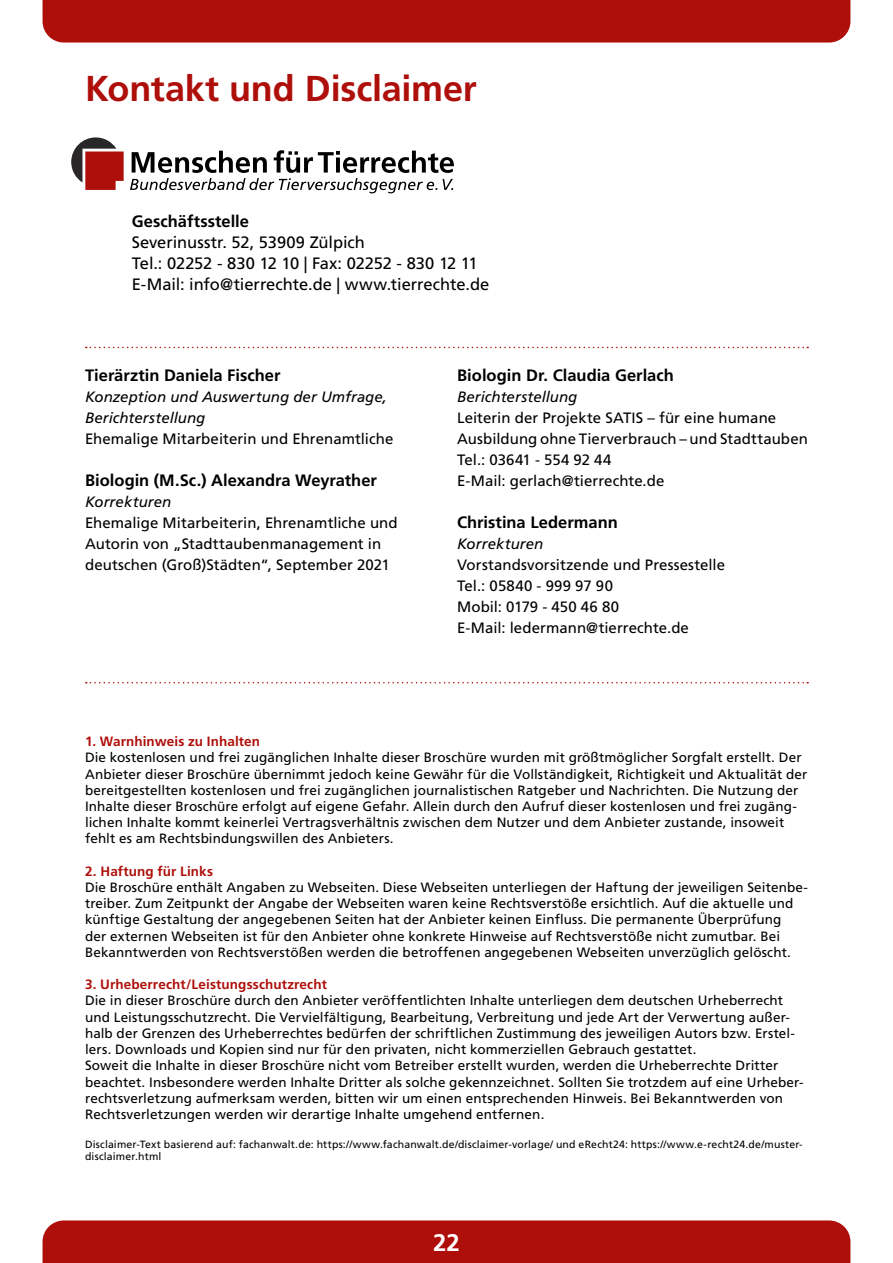
<style>
.page{position:relative;width:893px;height:1263px;background:#fff}
.page>*{position:absolute;margin:0;border:0;box-sizing:border-box;transform-origin:0 0}
.Kapitelüberschrift{font:700 36px "Frutiger LT Std";letter-spacing:-.005em;color:#ae0f0a}
.t1{font:700 24px "Frutiger LT Std";color:#fff}
.Fließtext_11_14_pt_bold{font:700 16.5px "Frutiger LT Std";color:#000}
.Fließtext_11_14_pt{font:16.5px/21px "Frutiger LT Std";letter-spacing:-.005em;color:#000}
.Fließtext_11_14_pt-2{font:15px/21px "Frutiger LT Std";letter-spacing:.005em;color:#000}
.Fließtext_11_14_pt-3{font:italic 15px/21px "Frutiger LT Std";letter-spacing:.005em;color:#000}
.Fließtext_11_14_pt-4{font:13.5px/16.2px "Frutiger LT Std";letter-spacing:.01em;color:#000}
.Fließtext_11_14_pt_bold-2{font:700 13.5px "Frutiger LT Std";letter-spacing:.01em;color:#ae0f0a}
.Fußnote{font:10.5px/12.6px "Frutiger LT Std";letter-spacing:.015em;color:#000}
</style>
<div class="page">
<div style="left:43px;top:1220px;width:807px;height:43px;background:#ae0f0a"></div>
<div style="left:43px;top:0;width:807px;height:43px;background:#ae0f0a"></div>
<svg style="left:71px;top:137px;width:53px;height:53px"></svg>
<svg style="left:130px;top:150px;width:324px;height:43px"></svg>
<svg style="left:86px;top:347px;width:722px;height:1px"></svg>
<svg style="left:86px;top:682px;width:722px;height:1px"></svg>
<p class="Kapitelüberschrift" style="left:85px;top:68px;width:393px">Kontakt und Disclaimer</p>
<p class="Fließtext_11_14_pt_bold" style="left:132px;top:212px;width:119px">Geschäftsstelle</p>
<p class="Fließtext_11_14_pt" style="left:132px;top:232px;width:347px">Severinusstr. 52, 53909 Zülpich<br>Tel.: 02252 - 830 12 10 | Fax: 02252 - 830 12 11</p>
<p class="Fließtext_11_14_pt" style="left:132px;top:274px;width:359px">E-Mail: info@tierrechte.de | www.tierrechte.de</p>
<p class="Fließtext_11_14_pt_bold" style="left:85px;top:365px;width:197px">Tierärztin Daniela Fischer</p>
<p class="Fließtext_11_14_pt-3" style="left:85px;top:386px;width:304px">Konzeption und Auswertung der Umfrage,<br>Berichterstellung</p>
<p class="Fließtext_11_14_pt-2" style="left:85px;top:428px;width:310px">Ehemalige Mitarbeiterin und Ehrenamtliche</p>
<p class="Fließtext_11_14_pt_bold" style="left:85px;top:470px;width:293px">Biologin (M.Sc.) Alexandra Weyrather</p>
<p class="Fließtext_11_14_pt-3" style="left:85px;top:491px;width:88px">Korrekturen</p>
<p class="Fließtext_11_14_pt-2" style="left:85px;top:512px;width:314px">Ehemalige Mitarbeiterin, Ehrenamtliche und<br>Autorin von „Stadttaubenmanagement in deutschen (Groß)Städten“, September 2021</p>
<p class="Fließtext_11_14_pt_bold" style="left:457px;top:365px;width:218px">Biologin Dr. Claudia Gerlach</p>
<p class="Fließtext_11_14_pt-3" style="left:457px;top:386px;width:122px">Berichterstellung</p>
<p class="Fließtext_11_14_pt-2" style="left:457px;top:407px;width:321px">Leiterin der Projekte SATIS – für eine humane</p>
<p class="Fließtext_11_14_pt-2" style="left:457px;top:428px;width:352px">Ausbildung ohne Tierverbrauch – und Stadttauben</p>
<p class="Fließtext_11_14_pt-2" style="left:457px;top:449px;width:156px">Tel.: 03641 - 554 92 44</p>
<p class="Fließtext_11_14_pt-2" style="left:457px;top:470px;width:209px">E-Mail: gerlach@tierrechte.de</p>
<p class="Fließtext_11_14_pt_bold" style="left:457px;top:512px;width:162px">Christina Ledermann</p>
<p class="Fließtext_11_14_pt-3" style="left:457px;top:533px;width:88px">Korrekturen</p>
<p class="Fließtext_11_14_pt-2" style="left:457px;top:554px;width:270px">Vorstandsvorsitzende und Pressestelle</p>
<p class="Fließtext_11_14_pt-2" style="left:457px;top:575px;width:233px">Tel.: 05840 - 999 97 90<br>Mobil: 0179 - 450 46 80<br>E-Mail: ledermann@tierrechte.de</p>
<p class="Fließtext_11_14_pt_bold-2" style="left:85px;top:734px;width:177px">1. Warnhinweis zu Inhalten</p>
<p class="Fließtext_11_14_pt-4" style="left:85px;top:750px;width:724px">Die kostenlosen und frei zugänglichen Inhalte dieser Broschüre wurden mit größtmöglicher Sorgfalt erstellt. Der Anbieter dieser Broschüre übernimmt jedoch keine Gewähr für die Vollständigkeit, Richtigkeit und Aktualität der bereitgestellten kostenlosen und frei zugänglichen journalistischen Ratgeber und Nachrichten. Die Nutzung der Inhalte dieser Broschüre erfolgt auf eigene Gefahr. Allein durch den Aufruf dieser kostenlosen und frei zugäng&shy;lichen Inhalte kommt keinerlei Vertragsverhältnis zwischen dem Nutzer und dem Anbieter zustande, insoweit fehlt es am Rechtsbindungswillen des Anbieters.</p>
<p class="Fließtext_11_14_pt_bold-2" style="left:85px;top:863px;width:130px">2. Haftung für Links</p>
<p class="Fließtext_11_14_pt-4" style="left:85px;top:879px;width:724px">Die Broschüre enthält Angaben zu Webseiten. Diese Webseiten unterliegen der Haftung der jeweiligen Seitenbe&shy;treiber. Zum Zeitpunkt der Angabe der Webseiten waren keine Rechtsverstöße ersichtlich. Auf die aktuelle und künftige Gestaltung der angegebenen Seiten hat der Anbieter keinen Einfluss. Die permanente Überprüfung<br>der externen Webseiten ist für den Anbieter ohne konkrete Hinweise auf Rechtsverstöße nicht zumutbar. Bei Bekanntwerden von Rechtsverstößen werden die betroffenen angegebenen Webseiten unverzüglich gelöscht.</p>
<p class="Fließtext_11_14_pt_bold-2" style="left:85px;top:977px;width:243px">3. Urheberrecht/Leistungsschutzrecht</p>
<p class="Fließtext_11_14_pt-4" style="left:85px;top:993px;width:711px">Die in dieser Broschüre durch den Anbieter veröffentlichten Inhalte unterliegen dem deutschen Urheberrecht und Leistungsschutzrecht. Die Vervielfältigung, Bearbeitung, Verbreitung und jede Art der Verwertung außer&shy;halb der Grenzen des Urheberrechtes bedürfen der schriftlichen Zustimmung des jeweiligen Autors bzw. Erstel&shy;lers. Downloads und Kopien sind nur für den privaten, nicht kommerziellen Gebrauch gestattet.</p>
<p class="Fließtext_11_14_pt-4" style="left:85px;top:1057px;width:720px">Soweit die Inhalte in dieser Broschüre nicht vom Betreiber erstellt wurden, werden die Urheberrechte Dritter beachtet. Insbesondere werden Inhalte Dritter als solche gekennzeichnet. Sollten Sie trotzdem auf eine Urheber&shy;rechtsverletzung aufmerksam werden, bitten wir um einen entsprechenden Hinweis. Bei Bekanntwerden von Rechtsverletzungen werden wir derartige Inhalte umgehend entfernen.</p>
<p class="Fußnote" style="left:85px;top:1138px;width:719px">Disclaimer-Text basierend auf: fachanwalt.de: https://www.fachanwalt.de/disclaimer-vorlage/ und eRecht24: https://www.e-recht24.de/muster&shy;disclaimer.html</p>
<h2 class="t1" style="left:433px;top:1228px;width:28px">22</h2>
</div>
